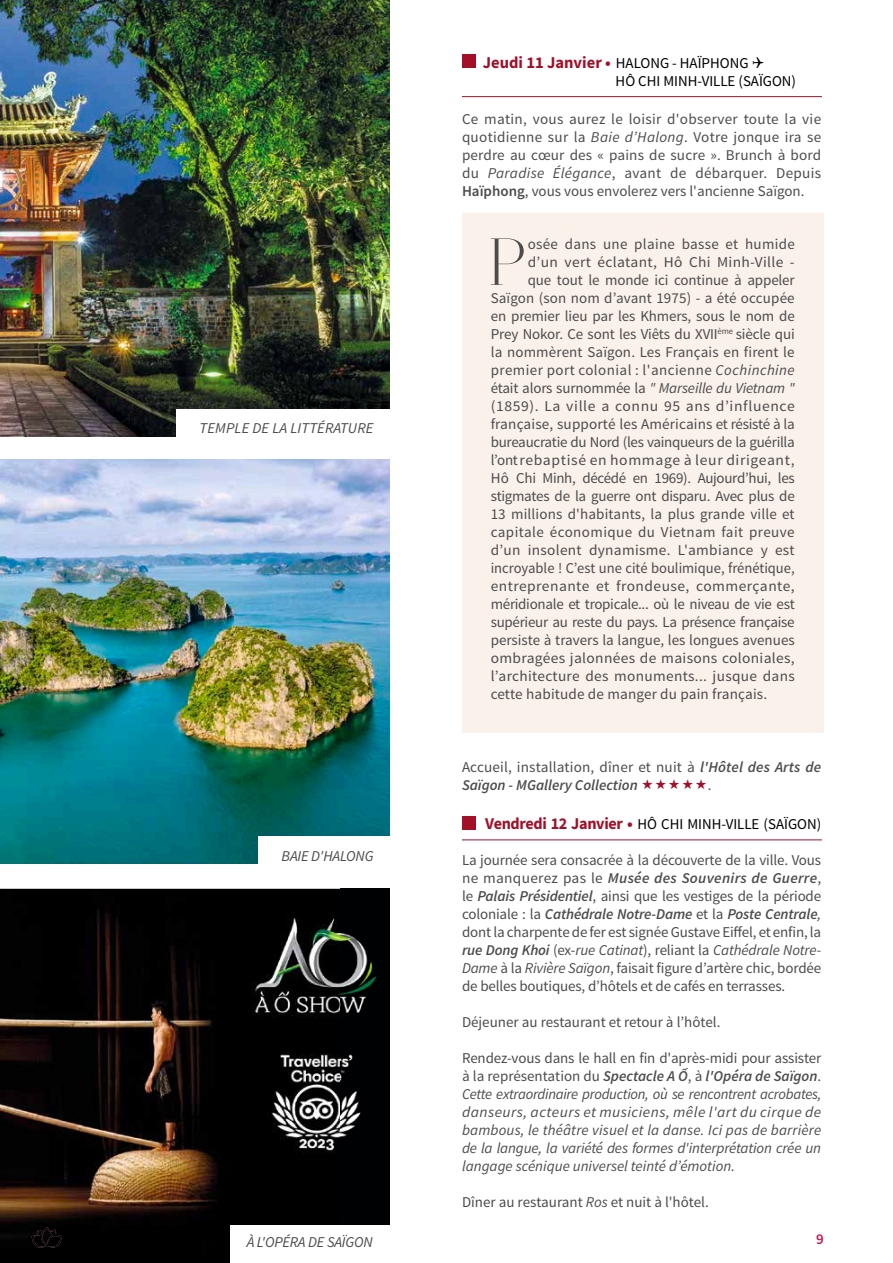
<style>
.page{position:relative;width:893px;height:1263px;background:#fff}
.page>*{position:absolute;margin:0;border:0;box-sizing:border-box;transform-origin:0 0}
.t1{font:66.9px "Aire Bold Pro";color:#4c4c4b}
.t2{font:700 16.5px "Source Sans Pro";color:#a30f28}
.t3{font:15px/18px "Source Sans Pro";color:#4c4c4b;text-align:justify}
.t4{font:italic 15px/18px "Source Sans Pro";color:#4c4c4b;text-align:justify}
.t5{font:15px "Source Sans Pro";letter-spacing:-.02em;color:#4c4c4b}
.t6{font:15px "Source Sans Pro";letter-spacing:.02em;color:#4c4c4b}
.t7{font:15px "Source Sans Pro";letter-spacing:.03em;color:#4c4c4b}
.t8{font:italic 600 15px/18px "Source Sans Pro";color:#4c4c4b}
.t9{font:15px "Source Sans Pro";color:#000}
.t10{font:15px "Source Sans Pro";letter-spacing:.04em;color:#4c4c4b}
.t11{font:15px "Source Sans Pro";letter-spacing:.04em;color:#4c4c4b;scale:1.04 1}
.t12{font:600 15px "Source Sans Pro";color:#c51654}
.s1{font-weight:400;font-size:15px;color:#000}
.s2{font-style:italic}
.s3{font-weight:600}
.s4{font-weight:400;font-style:normal}
.s5{font-weight:700;font-size:16.5px;color:#a30f28}
.s6{font-weight:600;font-style:italic}
.s7{font-style:normal}
</style>
<div class="page">
<div style="left:462px;top:213px;width:361px;height:519px;background:#f9f1ea"></div>
<img style="left:0;top:0;width:390px;height:437px">
<div style="left:462px;top:54px;width:13px;height:14px;background:#a30f28"></div>
<div style="left:462px;top:816px;width:13px;height:13px;background:#a30f28"></div>
<hr style="left:462px;top:96px;width:360px;height:1px;background:#a30f28">
<div style="left:176px;top:409px;width:224px;height:37px;background:#fff"></div>
<hr style="left:462px;top:839px;width:360px;height:1px;background:#a30f28">
<img style="left:0;top:889px;width:390px;height:374px">
<svg style="left:32px;top:1227px;width:30px;height:22px"></svg>
<img style="left:40px;top:1227px;width:12px;height:18px">
<div style="left:231px;top:1225px;width:189px;height:38px;background:#fff"></div>
<img style="left:0;top:459px;width:390px;height:404px">
<div style="left:258px;top:836px;width:142px;height:37px;background:#fff"></div>
<p class="t4" style="left:200px;top:419px;width:175px">TEMPLE DE LA LITTÉRATURE</p>
<p class="t4" style="left:281px;top:847px;width:94px">BAIE D'HALONG</p>
<p class="t4" style="left:247px;top:1233px;width:128px">À L'OPÉRA DE SAÏGON</p>
<p class="t2" style="left:483px;top:51px;width:267px">Jeudi 11 Janvier • <span class="s1">HALONG - HAÏPHONG</span></p>
<p class="t9" style="left:616px;top:71px;width:182px">HÔ CHI MINH-VILLE (SAÏGON)</p>
<p class="t3" style="left:462px;top:110px;width:361px">Ce matin, vous aurez le loisir d'observer toute la vie quotidienne sur la <span class="s2">Baie d’Halong</span>. Votre jonque ira se perdre au cœur des « pains de sucre ». Brunch à bord du <span class="s2">Paradise Élégance</span>, avant de débarquer. Depuis <span class="s3">Haïphong</span>, vous vous envolerez vers l'ancienne Saïgon.</p>
<h1 class="t1" style="left:488px;top:223px;width:37px">P</h1>
<p class="t6" style="left:528px;top:235px;width:269px">osée dans une plaine basse et humide</p>
<p class="t6" style="left:528px;top:253px;width:269px">d’un vert éclatant, Hô Chi Minh-Ville -</p>
<p class="t3" style="left:528px;top:271px;width:269px">que tout le monde ici continue à appeler</p>
<p class="t3" style="left:491px;top:289px;width:305px">Saïgon (son nom d’avant 1975) - a été occupée</p>
<p class="t3" style="left:491px;top:307px;width:306px">en premier lieu par les Khmers, sous le nom de</p>
<p class="t3" style="left:491px;top:325px;width:306px">Prey Nokor. Ce sont les Viêts du XVII<sup>ème</sup> siècle qui</p>
<p class="t3" style="left:491px;top:343px;width:305px">la nommèrent Saïgon. Les Français en firent le</p>
<p class="t7" style="left:491px;top:361px;width:306px">premier port colonial : l'ancienne <span class="s2">Cochinchine</span></p>
<p class="t3" style="left:491px;top:379px;width:306px">était alors surnommée la <span class="s2">" Marseille du Vietnam "</span></p>
<p class="t11" style="left:491px;top:397px;width:294px">(1859). La ville a connu 95 ans d’influence</p>
<p class="t3" style="left:491px;top:415px;width:306px">française, supporté les Américains et résisté à la</p>
<p class="t5" style="left:491px;top:433px;width:306px">bureaucratie du Nord (les vainqueurs de la guérilla</p>
<p class="t10" style="left:491px;top:451px;width:306px">l’ont rebaptisé en hommage à leur dirigeant,</p>
<p class="t5" style="left:491px;top:469px;width:306px">Hô Chi Minh, décédé en 1969). Aujourd’hui, les</p>
<p class="t5" style="left:491px;top:487px;width:306px">stigmates de la guerre ont disparu. Avec plus de</p>
<p class="t3" style="left:491px;top:505px;width:305px">13 millions d'habitants, la plus grande ville et</p>
<p class="t7" style="left:491px;top:523px;width:305px">capitale économique du Vietnam fait preuve</p>
<p class="t6" style="left:491px;top:541px;width:306px">d’un insolent dynamisme. L'ambiance y est</p>
<p class="t3" style="left:491px;top:559px;width:305px">incroyable ! C’est une cité boulimique, frénétique,</p>
<p class="t7" style="left:491px;top:577px;width:306px">entreprenante et frondeuse, commerçante,</p>
<p class="t5" style="left:491px;top:595px;width:306px">méridionale et tropicale... où le niveau de vie est</p>
<p class="t5" style="left:491px;top:613px;width:305px">supérieur au reste du pays. La présence française</p>
<p class="t3" style="left:491px;top:631px;width:305px">persiste à travers la langue, les longues avenues</p>
<p class="t6" style="left:491px;top:649px;width:306px">ombragées jalonnées de maisons coloniales,</p>
<p class="t6" style="left:491px;top:667px;width:306px">l’architecture des monuments... jusque dans</p>
<p class="t3" style="left:491px;top:685px;width:278px">cette habitude de manger du pain français.</p>
<p class="t8" style="left:462px;top:757px;width:361px"><span class="s4">Accueil, installation, dîner et nuit à</span> l'Hôtel des Arts de<br>Saïgon - MGallery Collection</p>
<p class="t3" style="left:708px;top:776px;width:5px">.</p>
<p class="t9" style="left:485px;top:815px;width:337px"><span class="s5">Vendredi 12 Janvier •</span> HÔ CHI MINH-VILLE (SAÏGON)</p>
<p class="t3" style="left:462px;top:851px;width:361px">La journée sera consacrée à la découverte de la ville. Vous ne manquerez pas le <span class="s6">Musée des Souvenirs de Guerre</span>, le <span class="s6">Palais Présidentiel</span>, ainsi que les vestiges de la période coloniale : la <span class="s6">Cathédrale Notre-Dame</span> et la <span class="s6">Poste Centrale</span><span class="s2">, </span>dont la charpente de fer est signée Gustave Eiffel, et enfin, la <span class="s6">rue Dong Khoi</span> (ex-<span class="s2">rue Catinat</span>), reliant la <span class="s2">Cathédrale Notre-Dame</span> à la <span class="s2">Rivière Saïgon</span>, faisait figure d’artère chic, bordée de belles boutiques, d’hôtels et de cafés en terrasses.</p>
<p class="t3" style="left:462px;top:1013px;width:260px">Déjeuner au restaurant et retour à l’hôtel.</p>
<p class="t4" style="left:462px;top:1049px;width:361px"><span class="s7">Rendez-vous dans le hall en fin d'après-midi pour assister à la représentation du</span> <span class="s3">Spectacle A Ố</span><span class="s7">, à</span> <span class="s3">l'Opéra de Saïgon</span><span class="s7">.<br></span>Cette extraordinaire production, où se rencontrent acrobates, danseurs, acteurs et musiciens, mêle l'art du cirque de bambous, le théâtre visuel et la danse. Ici pas de barrière de la langue, la variété des formes d'interprétation crée un langage scénique universel teinté d’émotion.</p>
<p class="t3" style="left:462px;top:1193px;width:248px">Dîner au restaurant <span class="s2">Ros</span> et nuit à l'hôtel.</p>
<p class="t12" style="left:816px;top:1229px;width:9px">9</p>
</div>
